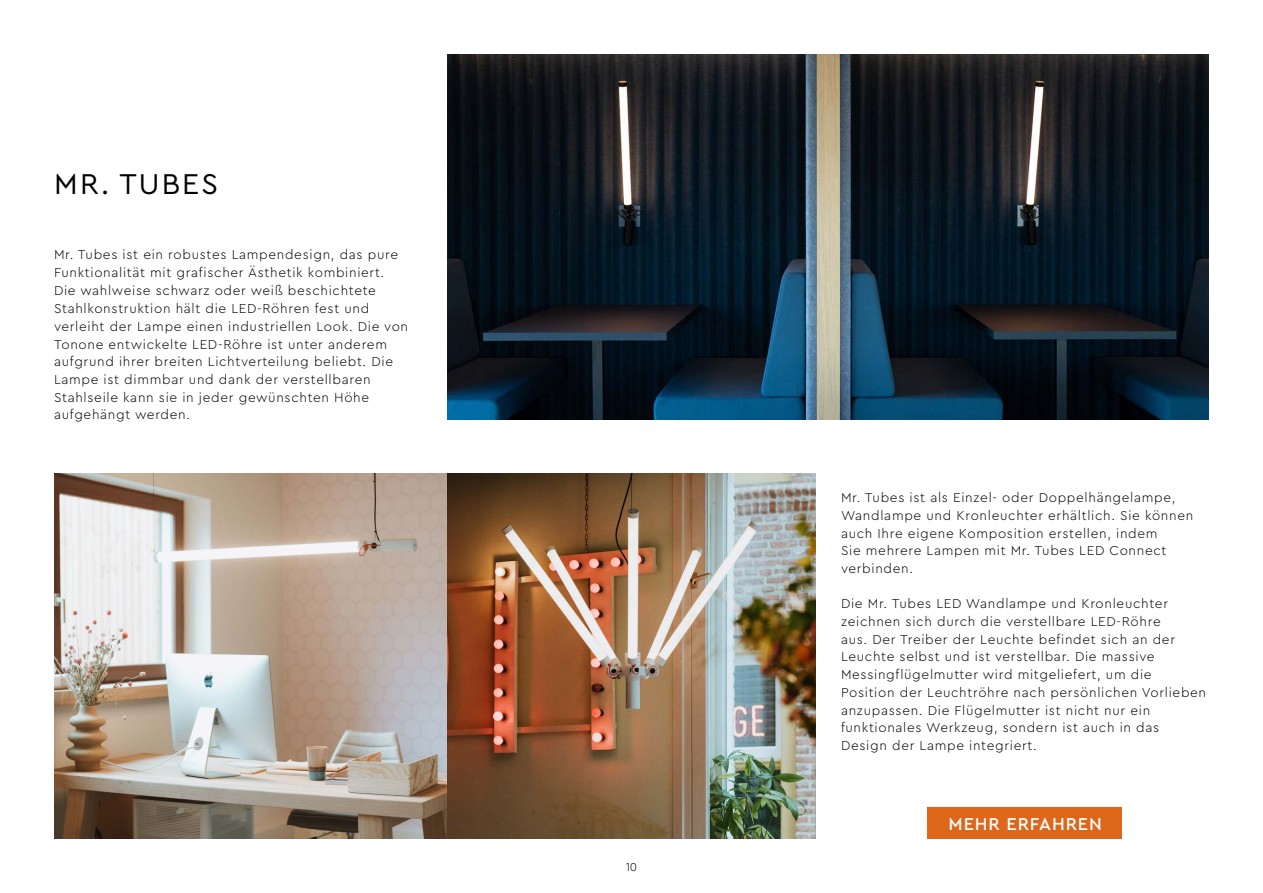
<style>
.page{position:relative;width:1263px;height:893px;background:#fff}
.page>*{position:absolute;margin:0;border:0;box-sizing:border-box;transform-origin:0 0}
.t1{font:30px "Cera PRO";letter-spacing:.07em;color:#000}
.t2{font:500 18px "Cera Pro";letter-spacing:.05em;color:#fff}
.t3{font:300 13.5px/17.7px "Cera PRO";letter-spacing:.05em;color:#000}
.t4{font:300 12px "Cera PRO";color:#000}
</style>
<div class="page">
<img style="left:54px;top:473px;width:761px;height:366px">
<img style="left:447px;top:54px;width:762px;height:365px">
<div style="left:928px;top:807px;width:194px;height:32px;background:#dc671b"></div>
<h1 class="t1" style="left:54px;top:164px;width:165px">MR. TUBES</h1>
<p class="t3" style="left:54px;top:245px;width:356px">Mr. Tubes ist ein robustes Lampendesign, das pure Funktionalität mit grafischer Ästhetik kombiniert.<br>Die wahlweise schwarz oder weiß beschichtete Stahlkonstruktion hält die LED-Röhren fest und verleiht der Lampe einen industriellen Look. Die von Tonone entwickelte LED-Röhre ist unter anderem aufgrund ihrer breiten Lichtverteilung beliebt. Die Lampe ist dimmbar und dank der verstellbaren Stahlseile kann sie in jeder gewünschten Höhe aufgehängt werden.</p>
<p class="t4" style="left:626px;top:859px;width:13px">10</p>
<p class="t3" style="left:841px;top:488px;width:354px">Mr. Tubes ist als Einzel- oder Doppelhängelampe, Wandlampe und Kronleuchter erhältlich. Sie können auch Ihre eigene Komposition erstellen, indem<br>Sie mehrere Lampen mit Mr. Tubes LED Connect verbinden.</p>
<p class="t3" style="left:841px;top:594px;width:367px">Die Mr. Tubes LED Wandlampe und Kronleuchter zeichnen sich durch die verstellbare LED-Röhre<br>aus. Der Treiber der Leuchte befindet sich an der Leuchte selbst und ist verstellbar. Die massive Messingflügelmutter wird mitgeliefert, um die Position der Leuchtröhre nach persönlichen Vorlieben anzupassen. Die Flügelmutter ist nicht nur ein funktionales Werkzeug, sondern ist auch in das Design der Lampe integriert.</p>
<h2 class="t2" style="left:949px;top:812px;width:155px">MEHR ERFAHREN</h2>
</div>
